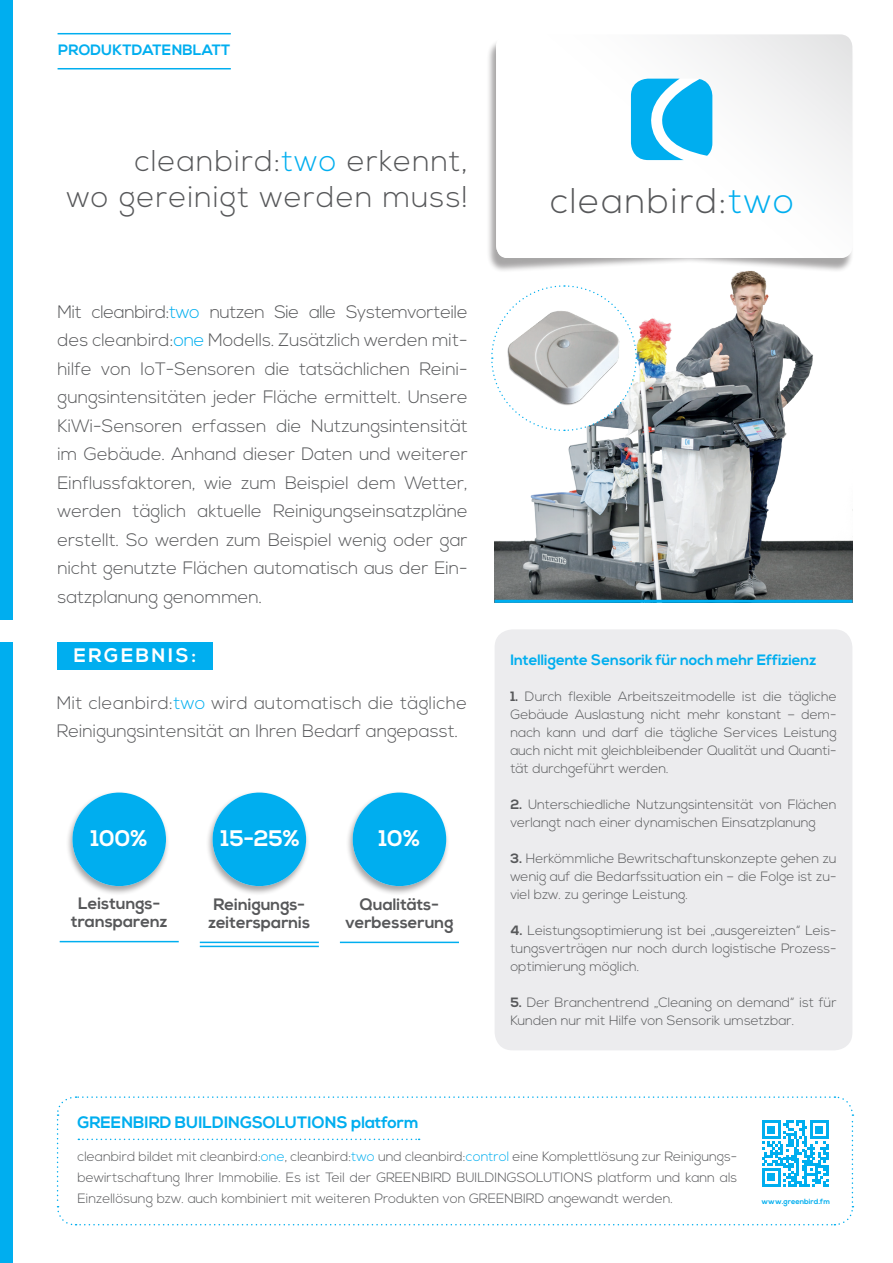
<style>
.page{position:relative;width:893px;height:1263px;background:#fff}
.page>*{position:absolute;margin:0;border:0;box-sizing:border-box;transform-origin:0 0}
.t1{font:300 35.7px "Nexa";letter-spacing:.05em;color:#57585a}
.t2{font:300 30px/36px "Nexa";letter-spacing:.04em;color:#57585a;text-align:right}
.t3{font:700 22.5px "Nexa";color:#fff}
.t4{font:700 19.5px "Nexa";letter-spacing:.13em;color:#fff}
.t5{font:300 18px/28.5px "Nexa";color:#57585a;text-align:justify}
.t6{font:700 16.5px/18px "Nexa";color:#57585a;text-align:center}
.t7{font:700 16.5px "Nexa";color:#00aeef}
.t8{font:700 15px "Nexa";color:#00aeef}
.t9{font:300 13.5px/18px "Nexa";color:#57585a;text-align:justify}
.t10{font:700 7.5px "Nexa";color:#00aeef}
.s1{color:#00aeef}
.s2{font-weight:700}
</style>
<div class="page">
<hr style="left:58px;top:68px;width:173px;height:1px;background:#00aeef">
<hr style="left:58px;top:33px;width:173px;height:1px;background:#00aeef">
<div style="left:0;top:0;width:13px;height:1263px;background:#00aeef"></div>
<div style="left:486px;top:38px;width:368px;height:235px;background:#231f20;opacity:.4"></div>
<div style="left:496px;top:34px;width:356px;height:224px;background:linear-gradient(to right,#fff,#f2f3f3);border-radius:13px"></div>
<svg style="left:631px;top:79px;width:81px;height:81px"></svg>
<div style="left:0;top:621px;width:37px;height:21px;background:#fff"></div>
<div style="left:495px;top:629px;width:357px;height:421px;background:#ececee;border-radius:18px"></div>
<div style="left:58px;top:642px;width:155px;height:28px;background:#00aeef"></div>
<div style="left:65px;top:791px;width:104px;height:104px;background:#231f20;opacity:.4"></div>
<hr style="left:60px;top:941px;width:119px;height:1px;background:#00aeef">
<div style="left:72px;top:792px;width:94px;height:94px;background:#00aeef;border-radius:50%"></div>
<div style="left:205px;top:791px;width:105px;height:104px;background:#231f20;opacity:.4"></div>
<hr style="left:200px;top:942px;width:119px;height:1px;background:#00aeef">
<hr style="left:200px;top:946px;width:119px;height:1px;background:#00aeef">
<div style="left:213px;top:792px;width:93px;height:94px;background:#00aeef;border-radius:50%"></div>
<div style="left:345px;top:791px;width:105px;height:104px;background:#231f20;opacity:.4"></div>
<hr style="left:340px;top:942px;width:119px;height:1px;background:#00aeef">
<div style="left:353px;top:792px;width:93px;height:94px;background:#00aeef;border-radius:50%"></div>
<svg style="left:56px;top:1096px;width:798px;height:130px"></svg>
<img style="left:495px;top:234px;width:357px;height:366px">
<hr style="left:495px;top:600px;width:357px;height:3px;background:#00aeef">
<svg style="left:491px;top:285px;width:146px;height:147px"></svg>
<img style="left:495px;top:262px;width:132px;height:175px">
<p class="t8" style="left:58px;top:41px;width:174px">PRODUKTDATENBLATT</p>
<h2 class="t2" style="left:67px;top:144px;width:403px">cleanbird:<span class="s1">two</span> erkennt,<br>wo gereinigt werden muss!</h2>
<p class="t5" style="left:58px;top:298px;width:412px">Mit cleanbird:<span class="s1">two</span> nutzen Sie alle Systemvorteile des cleanbird:<span class="s1">one</span> Modells. Zusätzlich werden mit&shy;hilfe von IoT-Sensoren die tatsächlichen Reini&shy;gungsintensitäten jeder Fläche ermittelt. Unsere KiWi-Sensoren erfassen die Nutzungsintensität im Gebäude. Anhand dieser Daten und weiterer Einflussfaktoren, wie zum Beispiel dem Wetter, werden täglich aktuelle Reinigungseinsatzpläne erstellt. So werden zum Beispiel wenig oder gar nicht genutzte Flächen automatisch aus der Ein&shy;satzplanung genommen.</p>
<h3 class="t4" style="left:74px;top:644px;width:124px">ERGEBNIS:</h3>
<h3 class="t5" style="left:57px;top:689px;width:412px">Mit cleanbird:<span class="s1">two</span> wird automatisch die tägliche<br>Reinigungsintensität an Ihren Bedarf angepasst.</h3>
<h3 class="t3" style="left:91px;top:826px;width:59px">100%</h3>
<p class="t6" style="left:71px;top:894px;width:98px">Leistungs&shy;transparenz</p>
<h3 class="t3" style="left:221px;top:826px;width:81px">15-25%</h3>
<p class="t6" style="left:208px;top:895px;width:103px">Reinigungs&shy;zeitersparnis</p>
<h3 class="t3" style="left:379px;top:826px;width:43px">10%</h3>
<p class="t6" style="left:345px;top:895px;width:109px">Qualitäts&shy;verbesserung</p>
<h1 class="t1" style="left:550px;top:180px;width:246px">cleanbird:<span class="s1">two</span></h1>
<p class="t8" style="left:510px;top:652px;width:307px">Intelligente Sensorik für noch mehr Effizienz</p>
<p class="t9" style="left:510px;top:688px;width:328px"><span class="s2">1.</span> Durch flexible Arbeitszeitmodelle ist die tägliche Gebäude Auslastung nicht mehr konstant – dem&shy;nach kann und darf die tägliche Services Leistung auch nicht mit gleichbleibender Qualität und Quanti&shy;tät durchgeführt werden.</p>
<p class="t9" style="left:510px;top:796px;width:328px"><span class="s2">2.</span> Unterschiedliche Nutzungsintensität von Flächen verlangt nach einer dynamischen Einsatzplanung</p>
<p class="t9" style="left:510px;top:850px;width:328px"><span class="s2">3.</span> Herkömmliche Bewritschaftunskonzepte gehen zu wenig auf die Bedarfssituation ein – die Folge ist zu&shy;viel bzw. zu geringe Leistung.</p>
<p class="t9" style="left:510px;top:922px;width:328px"><span class="s2">4.</span> Leistungsoptimierung ist bei „ausgereizten“ Leis&shy;tungsverträgen nur noch durch logistische Prozess&shy;optimierung möglich.</p>
<p class="t9" style="left:510px;top:994px;width:328px"><span class="s2">5.</span> Der Branchentrend „Cleaning on demand“ ist für<br>Kunden nur mit Hilfe von Sensorik umsetzbar.</p>
<p class="t7" style="left:78px;top:1113px;width:343px">GREENBIRD BUILDINGSOLUTIONS platform</p>
<p class="t9" style="left:78px;top:1146px;width:661px;line-height:21px">cleanbird bildet mit cleanbird:<span class="s1">one</span>, cleanbird:<span class="s1">two</span> und cleanbird:<span class="s1">control</span> eine Komplettlösung zur Reinigungs&shy;bewirtschaftung Ihrer Immobilie. Es ist Teil der GREENBIRD BUILDINGSOLUTIONS platform und kann als Einzellösung bzw. auch kombiniert mit weiteren Produkten von GREENBIRD angewandt werden.</p>
<p class="t10" style="left:761px;top:1197px;width:70px">www.greenbird.fm</p>
</div>
